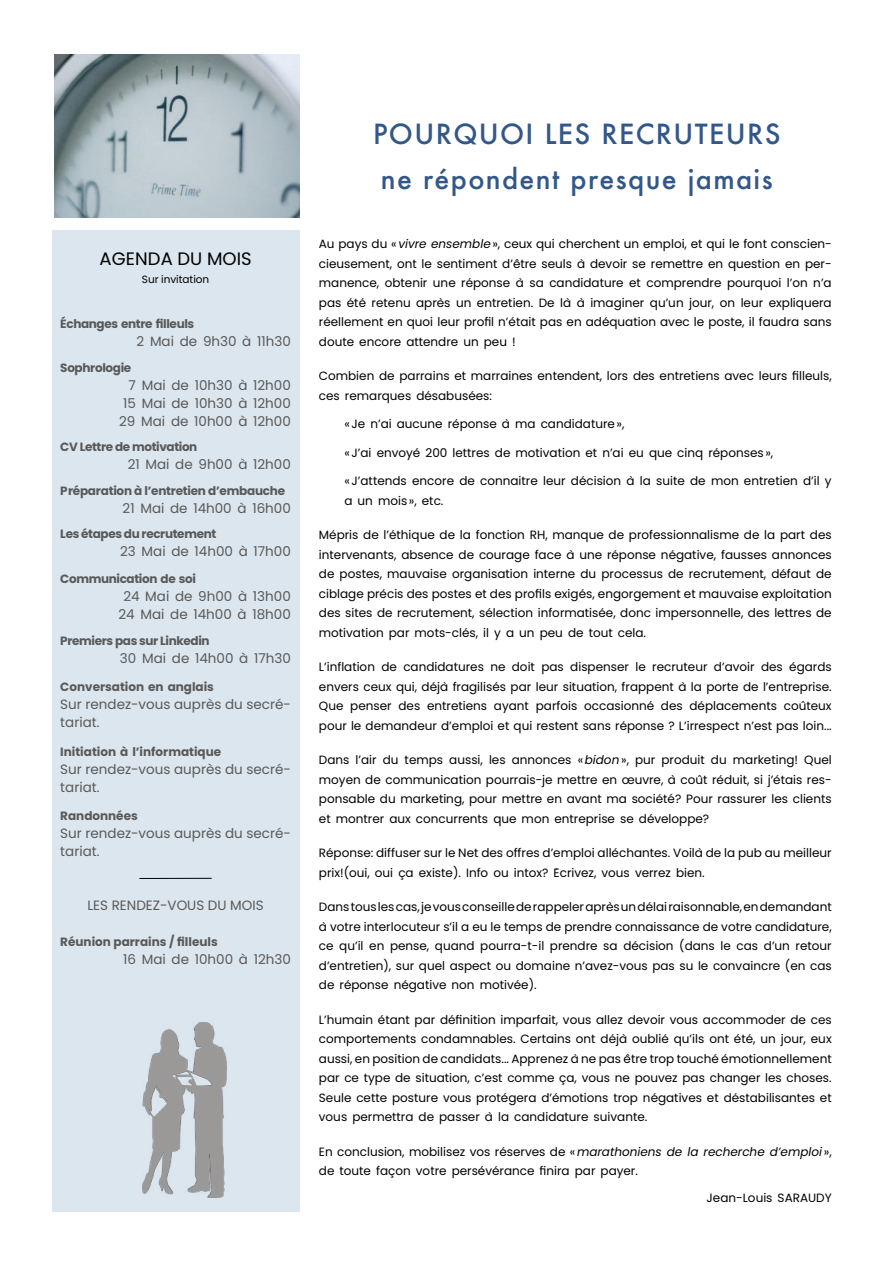
<style>
.page{position:relative;width:893px;height:1263px;background:#fff}
.page>*{position:absolute;margin:0;border:0;box-sizing:border-box;transform-origin:0 0}
.t1{font:500 27px/45px "Futura";letter-spacing:.05em;color:#325788}
.t2{font:18px "Poppins";letter-spacing:.005em;color:#000}
.t3{font:13.5px/18px "Poppins";color:#5a5958}
.t4{font:13.5px "Poppins";color:#595959}
.t5{font:12px/19.5px "Poppins";color:#000;text-align:justify}
.t6{font:700 12px "Poppins";letter-spacing:-.03em;color:#595959}
.t7{font:700 12px "Poppins";color:#595959}
.t8{font:10.5px "Poppins";letter-spacing:-.005em;color:#000}
.s1{font-style:italic}
.s2{font-family:"Helvetica"}
</style>
<div class="page">
<div style="left:52px;top:231px;width:247px;height:981px;background:#dce6ee"></div>
<img style="left:143px;top:1022px;width:84px;height:176px">
<hr style="left:140px;top:878px;width:71px;height:1px;background:#000">
<img style="left:54px;top:54px;width:246px;height:164px">
<h2 class="t2" style="left:99px;top:248px;width:154px">AGENDA DU MOIS</h2>
<p class="t8" style="left:142px;top:273px;width:69px">Sur invitation</p>
<p class="t6" style="left:60px;top:317px;width:135px">Échanges entre filleuls</p>
<p class="t3" style="left:137px;top:333px;width:156px">2 Mai de 9h30 à 11h30</p>
<p class="t6" style="left:60px;top:361px;width:72px">Sophrologie</p>
<p class="t3" style="left:119px;top:376px;width:173px;text-align:justify;text-indent:9px">7 Mai de 10h30 à 12h00<br>15 Mai de 10h30 à 12h00<br>29 Mai de 10h00 à 12h00</p>
<p class="t6" style="left:60px;top:440px;width:139px">CV Lettre de motivation</p>
<p class="t3" style="left:128px;top:456px;width:165px">21 Mai de 9h00 à 12h00</p>
<p class="t6" style="left:60px;top:484px;width:226px">Préparation à l’entretien d’embauche</p>
<p class="t3" style="left:123px;top:499px;width:170px">21 Mai de 14h00 à 16h00</p>
<p class="t6" style="left:60px;top:527px;width:158px">Les étapes du recrutement</p>
<p class="t3" style="left:120px;top:543px;width:172px">23 Mai de 14h00 à 17h00</p>
<p class="t6" style="left:60px;top:572px;width:137px">Communication de soi</p>
<p class="t3" style="left:118px;top:588px;width:174px;text-align:center">24 Mai de 9h00 à 13h00<br>24 Mai de 14h00 à 18h00</p>
<p class="t6" style="left:60px;top:634px;width:151px">Premiers pas sur Linkedin</p>
<p class="t3" style="left:120px;top:649px;width:172px">30 Mai de 14h00 à 17h30</p>
<p class="t7" style="left:60px;top:680px;width:155px">Conversation en anglais</p>
<p class="t3" style="left:60px;top:696px;width:232px">Sur rendez-vous auprès du secré&shy;tariat.</p>
<p class="t7" style="left:60px;top:745px;width:162px">Initiation à l’informatique</p>
<p class="t3" style="left:60px;top:760px;width:232px">Sur rendez-vous auprès du secré&shy;tariat.</p>
<p class="t7" style="left:60px;top:809px;width:79px">Randonnées</p>
<p class="t3" style="left:60px;top:825px;width:232px">Sur rendez-vous auprès du secré&shy;tariat.</p>
<p class="t4" style="left:87px;top:898px;width:178px">LES RENDEZ-VOUS DU MOIS</p>
<p class="t7" style="left:60px;top:935px;width:159px">Réunion parrains / filleuls</p>
<p class="t3" style="left:123px;top:951px;width:169px">16 Mai de 10h00 à 12h30</p>
<h1 class="t1" style="left:373px;top:111px;width:409px">POURQUOI LES RECRUTEURS ne répondent presque jamais</h1>
<p class="t5" style="left:319px;top:234px;width:514px">Au pays du «<span class="s1">vivre ensemble</span>», ceux qui cherchent un emploi, et qui le font conscien&shy;cieusement, ont le sentiment d’e<span class="s2">̂</span>tre seuls a<span class="s2">̀</span>devoir se remettre en question en per&shy;manence, obtenir une re<span class="s2">́</span>ponse a<span class="s2">̀</span> sa candidature et comprendre pourquoi l’on n’a pas e<span class="s2">́</span>te<span class="s2">́</span> retenu apre<span class="s2">̀</span>s un entretien. De la<span class="s2">̀</span> a<span class="s2">̀</span> imaginer qu’un jour, on leur expliquera re<span class="s2">́</span>ellement en quoi leur profil n’e<span class="s2">́</span>tait pas en ade<span class="s2">́</span>quation avec le poste, il faudra sans doute encore attendre un peu !</p>
<p class="t5" style="left:319px;top:366px;width:514px">Combien de parrains et marraines entendent, lors des entretiens avec leurs filleuls, ces remarques de<span class="s2">́</span>sabuse<span class="s2">́</span>es:</p>
<p class="t5" style="left:344px;top:414px;width:282px">«Je n’ai aucune re<span class="s2">́</span>ponse a<span class="s2">̀</span>ma candidature»,</p>
<p class="t5" style="left:344px;top:443px;width:430px">«J’ai envoye<span class="s2">́</span>200 lettres de motivation et n’ai eu que cinq re<span class="s2">́</span>ponses»,</p>
<p class="t5" style="left:344px;top:471px;width:489px">«J’attends encore de connaitre leur de<span class="s2">́</span>cision a<span class="s2">̀</span> la suite de mon entretien d’il y a un mois», etc.</p>
<p class="t5" style="left:319px;top:525px;width:514px">Me<span class="s2">́</span>pris de l’e<span class="s2">́</span>thique de la fonction RH, manque de professionnalisme de la part des intervenants, absence de courage face a<span class="s2">̀</span>une re<span class="s2">́</span>ponse ne<span class="s2">́</span>gative, fausses annonces de postes, mauvaise organisation interne du processus de recrutement, de<span class="s2">́</span>faut de ciblage pre<span class="s2">́</span>cis des postes et des profils exige<span class="s2">́</span>s, engorgement et mauvaise exploitation des sites de recrutement, se<span class="s2">́</span>lection informatise<span class="s2">́</span>e, donc impersonnelle, des lettres de motivation par mots-cle<span class="s2">́</span>s, il y a un peu de tout cela.</p>
<p class="t5" style="left:319px;top:657px;width:514px">L’inflation de candidatures ne doit pas dispenser le recruteur d’avoir des e<span class="s2">́</span>gards envers ceux qui, de<span class="s2">́</span>ja<span class="s2">̀</span>fragilise<span class="s2">́</span>s par leur situation, frappent a<span class="s2">̀</span>la porte de l’entreprise.<br>Que penser des entretiens ayant parfois occasionne<span class="s2">́</span> des de<span class="s2">́</span>placements cou<span class="s2">̂</span>teux pour le demandeur d’emploi et qui restent sans re<span class="s2">́</span>ponse ? L’irrespect n’est pas loin...</p>
<p class="t5" style="left:319px;top:750px;width:514px">Dans l’air du temps aussi, les annonces «<span class="s1">bidon</span>», pur produit du marketing! Quel moyen de communication pourrais-je mettre en œuvre, a<span class="s2">̀</span>cou<span class="s2">̂</span>t re<span class="s2">́</span>duit, si j’e<span class="s2">́</span>tais res&shy;ponsable du marketing, pour mettre en avant ma socie<span class="s2">́</span>té? Pour rassurer les clients et montrer aux concurrents que mon entreprise se de<span class="s2">́</span>veloppe?</p>
<p class="t5" style="left:319px;top:843px;width:514px">Re<span class="s2">́</span>ponse: diffuser sur le Net des offres d’emploi alle<span class="s2">́</span>chantes. Voila<span class="s2">̀</span>de la pub au meilleur prix!(oui, oui c<span class="s2">̧</span>a existe). Info ou intox? E<span class="s2">́</span>crivez, vous verrez bien.</p>
<p class="t5" style="left:319px;top:897px;width:514px">Dans tous les cas, je vous conseille de rappeler apre<span class="s2">̀</span>s un de<span class="s2">́</span>lai raisonnable, en demandant a<span class="s2">̀</span>votre interlocuteur s’il a eu le temps de prendre connaissance de votre candidature, ce qu’il en pense, quand pourra-t-il prendre sa de<span class="s2">́</span>cision (dans le cas d’un retour d’entretien), sur quel aspect ou domaine n’avez-vous pas su le convaincre (en cas de re<span class="s2">́</span>ponse ne<span class="s2">́</span>gative non motive<span class="s2">́</span>e).</p>
<p class="t5" style="left:319px;top:1010px;width:514px">L’humain e<span class="s2">́</span>tant par de<span class="s2">́</span>finition imparfait, vous allez devoir vous accommoder de ces comportements condamnables. Certains ont de<span class="s2">́</span>ja<span class="s2">̀</span>oublie<span class="s2">́</span>qu’ils ont e<span class="s2">́</span>te<span class="s2">́</span>, un jour, eux aussi, en position de candidats... Apprenez a<span class="s2">̀</span>ne pas e<span class="s2">̂</span>tre trop touche<span class="s2">́</span>e<span class="s2">́</span>motionnellement par ce type de situation, c’est comme c<span class="s2">̧</span>a, vous ne pouvez pas changer les choses.<br>Seule cette posture vous prote<span class="s2">́</span>gera d’e<span class="s2">́</span>motions trop ne<span class="s2">́</span>gatives et de<span class="s2">́</span>stabilisantes et vous permettra de passer a<span class="s2">̀</span>la candidature suivante.</p>
<p class="t5" style="left:319px;top:1142px;width:514px">En conclusion, mobilisez vos re<span class="s2">́</span>serves de «<span class="s1">marathoniens de la recherche d’emploi</span> », de toute fac<span class="s2">̧</span>on votre perse<span class="s2">́</span>ve<span class="s2">́</span>rance finira par payer.</p>
<p class="t5" style="left:707px;top:1188px;width:127px">Jean-Louis SARAUDY</p>
</div>
